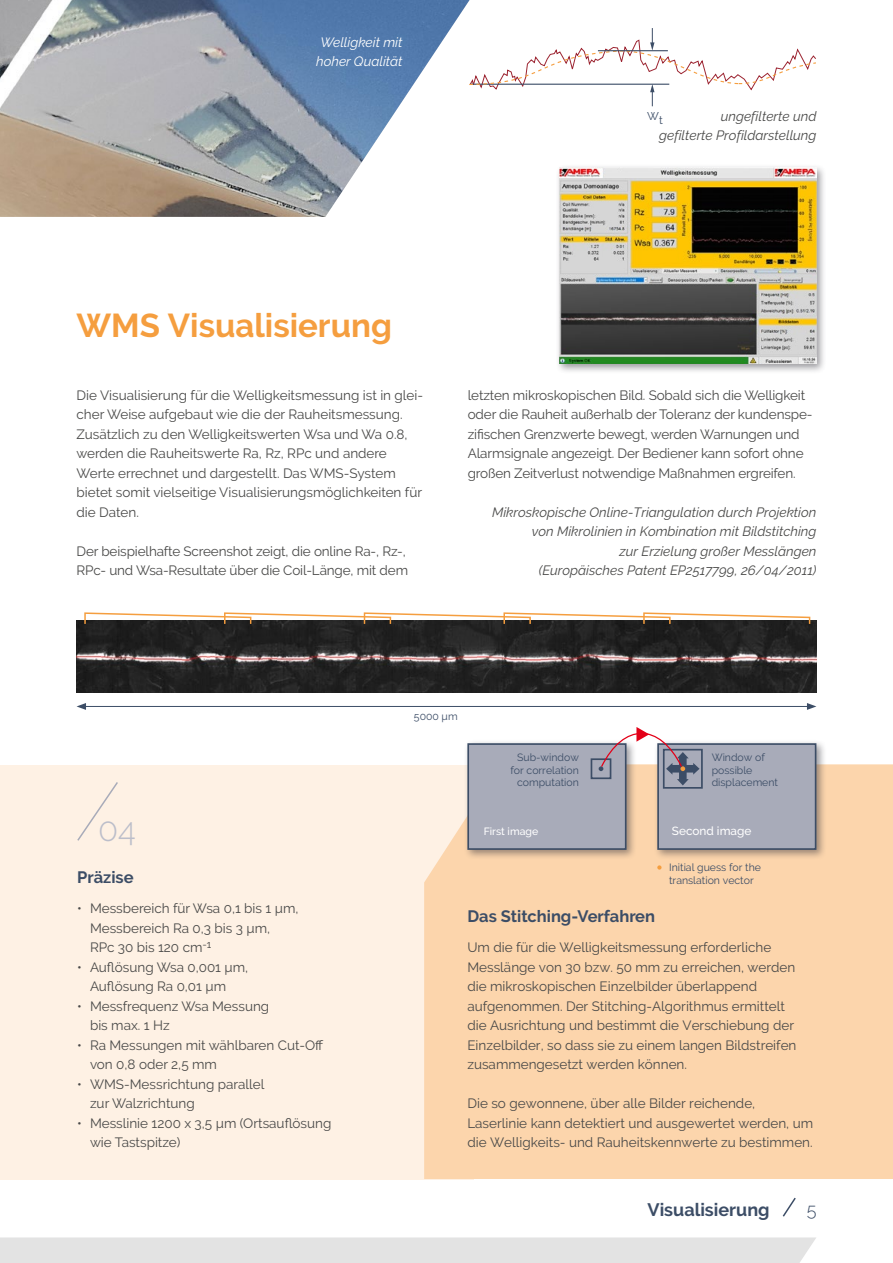
<style>
.page{position:relative;width:893px;height:1263px;background:#fff}
.page>*{position:absolute;margin:0;border:0;box-sizing:border-box;transform-origin:0 0}
.t1{font:700 33px "Raleway";color:#f59e3f}
.t2{font:300 33px "Raleway";color:#bcbeca}
.t3{font:700 18px "Raleway";color:#3c4d66}
.t4{font:300 18px "Raleway";color:#3c4d66}
.t5{font:700 16.5px "Raleway";color:#3c4d66}
.t6{font:13.5px/19.5px "Raleway";color:#494948}
.t7{font:italic 13.5px/19.5px "Raleway";color:#494948;text-align:right}
.t8{font:italic 13.5px/19.5px "Raleway";color:#fff;text-align:center}
.t9{font:500 11.85px "Raleway";color:#fff}
.t10{font:11.25px "Raleway";color:#3c4d66}
.t11{font:10.5px/12.6px "Raleway";color:#3c4d66}
.t12{font:500 10.5px "Raleway";color:#fff}
</style>
<div class="page">
<div style="left:0;top:1237px;width:816px;height:26px;background:#e3e3e3"></div>
<div style="left:0;top:765px;width:473px;height:415px;background:#fef1e4"></div>
<svg style="left:77px;top:782px;width:41px;height:59px"></svg>
<img style="left:0;top:0;width:470px;height:217px">
<div style="left:424px;top:764px;width:469px;height:415px;background:#fcd5ac"></div>
<svg style="left:782px;top:1197px;width:14px;height:20px"></svg>
<div style="left:556px;top:164px;width:270px;height:210px;background:#393740;opacity:.5"></div>
<img style="left:559px;top:168px;width:257px;height:196px">
<div style="left:463px;top:739px;width:174px;height:121px;background:#393740;opacity:.5"></div>
<div style="left:467px;top:743px;width:159px;height:107px;background:#a8abb9;border:2px solid #3c4d66"></div>
<div style="left:653px;top:739px;width:174px;height:121px;background:#393740;opacity:.5"></div>
<div style="left:657px;top:743px;width:159px;height:107px;background:#a8abb9;border:2px solid #3c4d66"></div>
<div style="left:591px;top:758px;width:20px;height:21px;border:2px solid #3c4d66"></div>
<div style="left:663px;top:749px;width:40px;height:40px;border:2px solid #3c4d66"></div>
<svg style="left:599px;top:727px;width:100px;height:58px"></svg>
<img style="left:77px;top:620px;width:739px;height:73px">
<svg style="left:84px;top:612px;width:727px;height:13px"></svg>
<hr style="left:84px;top:706px;width:725px;height:1px;background:#3c4d66">
<svg style="left:77px;top:703px;width:9px;height:7px"></svg>
<svg style="left:807px;top:703px;width:9px;height:7px"></svg>
<svg style="left:468px;top:28px;width:348px;height:78px"></svg>
<svg style="left:657px;top:865px;width:5px;height:5px"></svg>
<p class="t8" style="left:316px;top:32px;width:88px">Welligkeit mit hoher Qualität</p>
<p class="t7" style="left:659px;top:106px;width:159px">ungefilterte und<br>gefilterte Profildarstellung</p>
<p class="t10" style="left:647px;top:112px;width:17px">Wt</p>
<h1 class="t1" style="left:77px;top:307px;width:317px">WMS Visualisierung</h1>
<p class="t6" style="left:77px;top:385px;width:348px">Die Visualisierung für die Welligkeitsmessung ist in glei&shy;cher Weise aufgebaut wie die der Rauheitsmessung.<br>Zusätzlich zu den Welligkeitswerten Wsa und Wa 0.8, werden die Rauheitswerte Ra, Rz, RPc und andere Werte errechnet und dargestellt. Das WMS-System bietet somit vielseitige Visualisierungsmöglichkeiten für die Daten.</p>
<p class="t6" style="left:77px;top:541px;width:333px">Der beispielhafte Screenshot zeigt, die online Ra-, Rz-,<br>RPc- und Wsa-Resultate über die Coil-Länge, mit dem</p>
<p class="t6" style="left:468px;top:385px;width:346px">letzten mikroskopischen Bild. Sobald sich die Welligkeit oder die Rauheit außerhalb der Toleranz der kundenspe&shy;zifischen Grenzwerte bewegt, werden Warnungen und Alarmsignale angezeigt. Der Bediener kann sofort ohne großen Zeitverlust notwendige Maßnahmen ergreifen.</p>
<p class="t7" style="left:492px;top:502px;width:326px">Mikroskopische Online-Triangulation durch Projektion von Mikrolinien in Kombination mit Bildstitching<br>zur Erzielung großer Messlängen<br>(Europäisches Patent EP2517799, 26/04/2011)</p>
<h1 class="t2" style="left:98px;top:810px;width:39px">04</h1>
<p class="t5" style="left:77px;top:868px;width:58px">Präzise</p>
<p class="t6" style="left:90px;top:898px;width:210px;text-indent:-13px">• Messbereich für Wsa 0,1 bis 1 µm,<br>Messbereich Ra 0,3 bis 3 µm,<br>RPc 30 bis 120 cm<sup>-1</sup></p>
<p class="t6" style="left:90px;top:957px;width:160px;text-indent:-13px">• Auflösung Wsa 0,001 µm,<br>Auflösung Ra 0,01 µm</p>
<p class="t6" style="left:90px;top:996px;width:181px;text-indent:-13px">• Messfrequenz Wsa Messung bis max. 1 Hz</p>
<p class="t6" style="left:90px;top:1035px;width:235px;text-indent:-13px">• Ra Messungen mit wählbaren Cut-Off von 0,8 oder 2,5 mm</p>
<p class="t6" style="left:90px;top:1074px;width:176px;text-indent:-13px">• WMS-Messrichtung parallel zur Walzrichtung</p>
<p class="t6" style="left:90px;top:1113px;width:243px;text-indent:-13px">• Messlinie 1200 x 3,5 µm (Ortsauflösung wie Tastspitze)</p>
<p class="t11" style="left:414px;top:709px;width:45px">5000 µm</p>
<p class="t11" style="left:510px;top:751px;width:70px;text-align:right">Sub-window for correlation computation</p>
<p class="t11" style="left:712px;top:751px;width:68px">Window of possible displacement</p>
<p class="t12" style="left:484px;top:825px;width:56px">First image</p>
<p class="t9" style="left:672px;top:824px;width:81px">Second image</p>
<p class="t11" style="left:669px;top:861px;width:93px">Initial guess for the translation vector</p>
<p class="t5" style="left:467px;top:907px;width:189px">Das Stitching-Verfahren</p>
<p class="t6" style="left:467px;top:937px;width:331px">Um die für die Welligkeitsmessung erforderliche Messlänge von 30 bzw. 50 mm zu erreichen, werden die mikroskopischen Einzelbilder überlappend aufgenommen. Der Stitching-Algorithmus ermittelt die Ausrichtung und bestimmt die Verschiebung der Einzelbilder, so dass sie zu einem langen Bildstreifen zusammengesetzt werden können.</p>
<p class="t6" style="left:467px;top:1093px;width:347px">Die so gewonnene, über alle Bilder reichende,<br>Laserlinie kann detektiert und ausgewertet werden, um die Welligkeits- und Rauheitskennwerte zu bestimmen.</p>
<h2 class="t3" style="left:647px;top:1199px;width:124px">Visualisierung</h2>
<h2 class="t4" style="left:807px;top:1199px;width:11px">5</h2>
</div>
